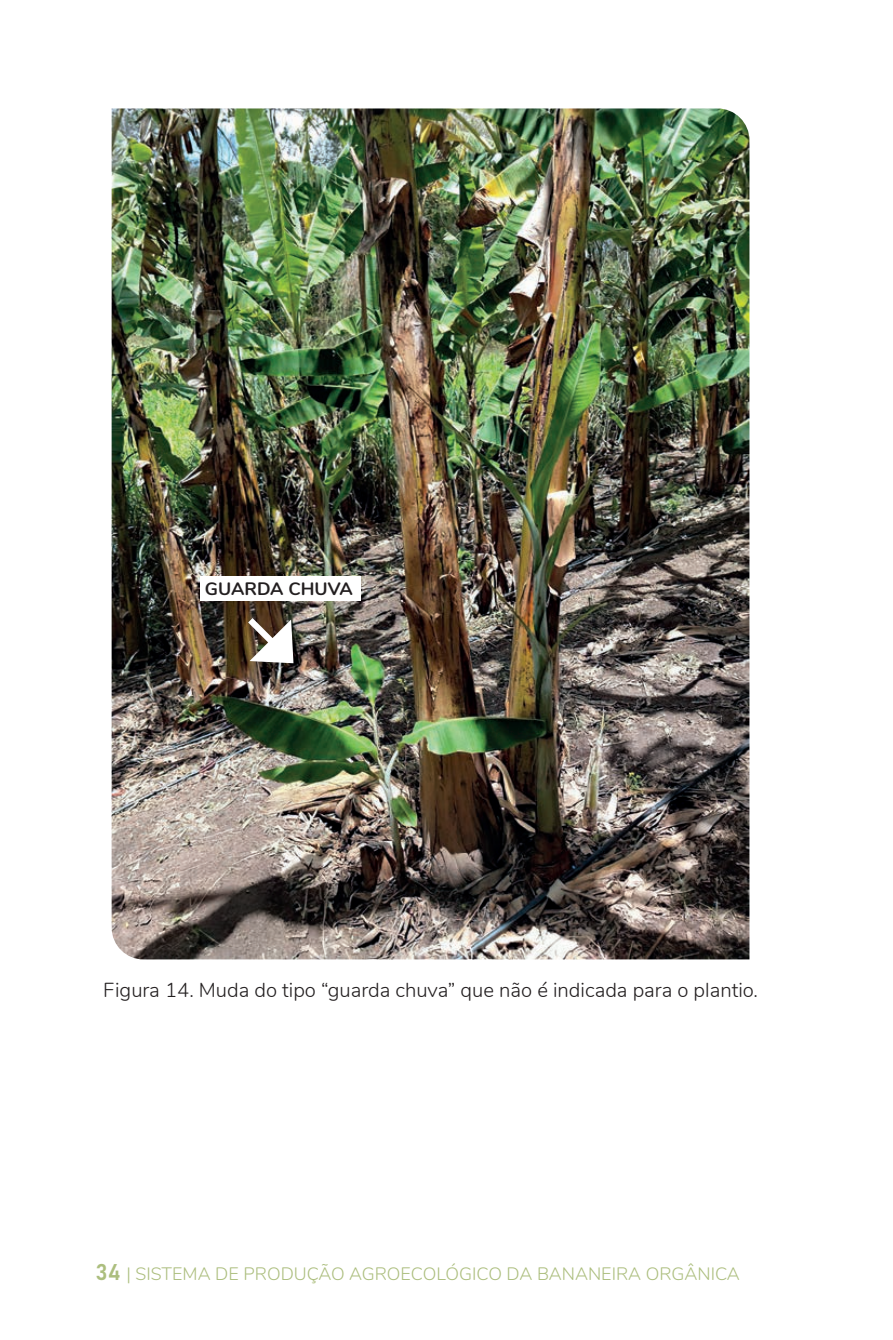
<style>
.page{position:relative;width:893px;height:1340px;background:#fff}
.page>*{position:absolute;margin:0;border:0;box-sizing:border-box;transform-origin:0 0}
.t1{font:300 20.25px "Nunito";color:#231f20}
.t2{font:300 18px "Nunito";color:#acbe7e}
.t3{font:700 18px "Nunito";color:#231f20}
.s1{font-family:"Bahnschrift";font-weight:400;font-size:22.5px}
</style>
<div class="page">
<img style="left:112px;top:108px;width:637px;height:851px">
<div style="left:200px;top:576px;width:160px;height:25px;background:#fff"></div>
<img style="left:230px;top:601px;width:84px;height:83px">
<p class="t3" style="left:205px;top:575px;width:149px">GUARDA CHUVA</p>
<p class="t1" style="left:103px;top:974px;width:656px">Figura 14. Muda do tipo “guarda chuva” que não é indicada para o plantio.</p>
<p class="t2" style="left:96px;top:1260px;width:646px"><span class="s1">34</span> | SISTEMA DE PRODUÇÃO AGROECOLÓGICO DA BANANEIRA ORGÂNICA</p>
</div>
